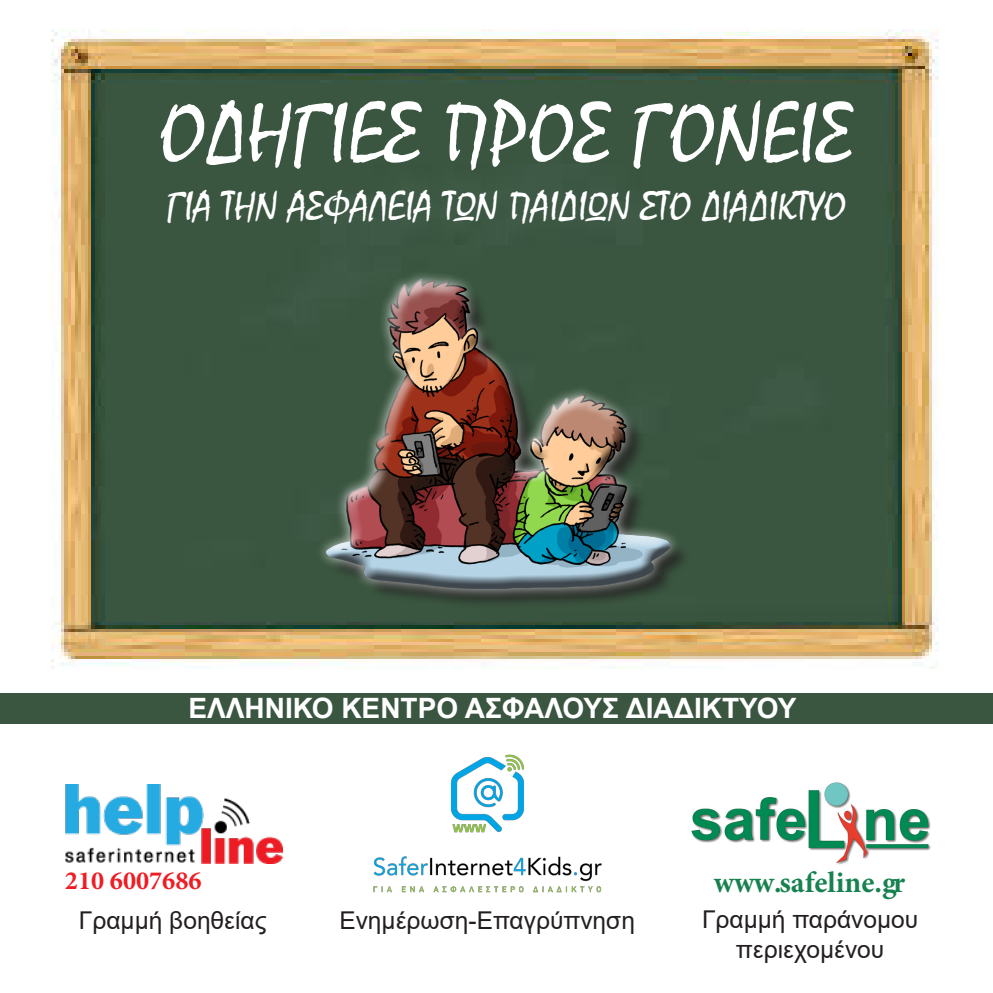
<style>
.page{position:relative;width:993px;height:993px;background:#fff}
.page>*{position:absolute;margin:0;border:0;box-sizing:border-box;transform-origin:0 0}
.t1{font:87.5px "Mistral";color:#fff}
.t2{font:42px "Mistral";color:#fff}
.t3{font:700 29.75px "Minion Pro";color:#17824f}
.t4{font:700 28px "Arial";color:#fff}
.t5{font:700 26.25px "Minion Pro";color:#ee1d23}
.t6{font:24.5px/29.4px "Arial";color:#231f20;text-align:center}
</style>
<div class="page">
<img style="left:51px;top:30px;width:888px;height:637px">
<div style="left:329px;top:281px;width:362px;height:329px;background:#3a5640"></div>
<div style="left:315px;top:269px;width:366px;height:330px;background:#3a5640"></div>
<div style="left:321px;top:268px;width:350px;height:315px;background:#3a5640"></div>
<div style="left:321px;top:280px;width:350px;height:320px;background:#231f20;opacity:.75"></div>
<div style="left:0;top:692px;width:992px;height:31px;background:#3a5640"></div>
<img style="left:373px;top:754px;width:229px;height:139px">
<img style="left:691px;top:782px;width:239px;height:83px">
<img style="left:65px;top:784px;width:217px;height:79px">
<p class="t1" style="left:159px;top:81px;width:693px">ΟΔΗΓΙΕΣ ΠΡΟΣ ΓΟΝΕΙΣ</p>
<p class="t2" style="left:166px;top:182px;width:681px">ΓΙΑ ΤΗΝ ΑΣΦΑΛΕΙΑ ΤΩΝ ΠΑΙΔΙΩΝ ΣΤΟ ΔΙΑΔΙΚΤΥΟ</p>
<p class="t4" style="left:188px;top:688px;width:609px">ΕΛΛΗΝΙΚΟ ΚΕΝΤΡΟ ΑΣΦΑΛΟΥΣ ΔΙΑΔΙΚΤΥΟΥ</p>
<p class="t5" style="left:65px;top:862px;width:138px">210 6007686</p>
<p class="t3" style="left:713px;top:861px;width:193px">www.safeline.gr</p>
<p class="t6" style="left:79px;top:905px;width:189px">Γραμμή βοηθείας</p>
<p class="t6" style="left:339px;top:904px;width:297px">Ενημέρωση-Επαγρύπνηση</p>
<p class="t6" style="left:701px;top:904px;width:218px">Γραμμή παράνομου περιεχομένου</p>
</div>
